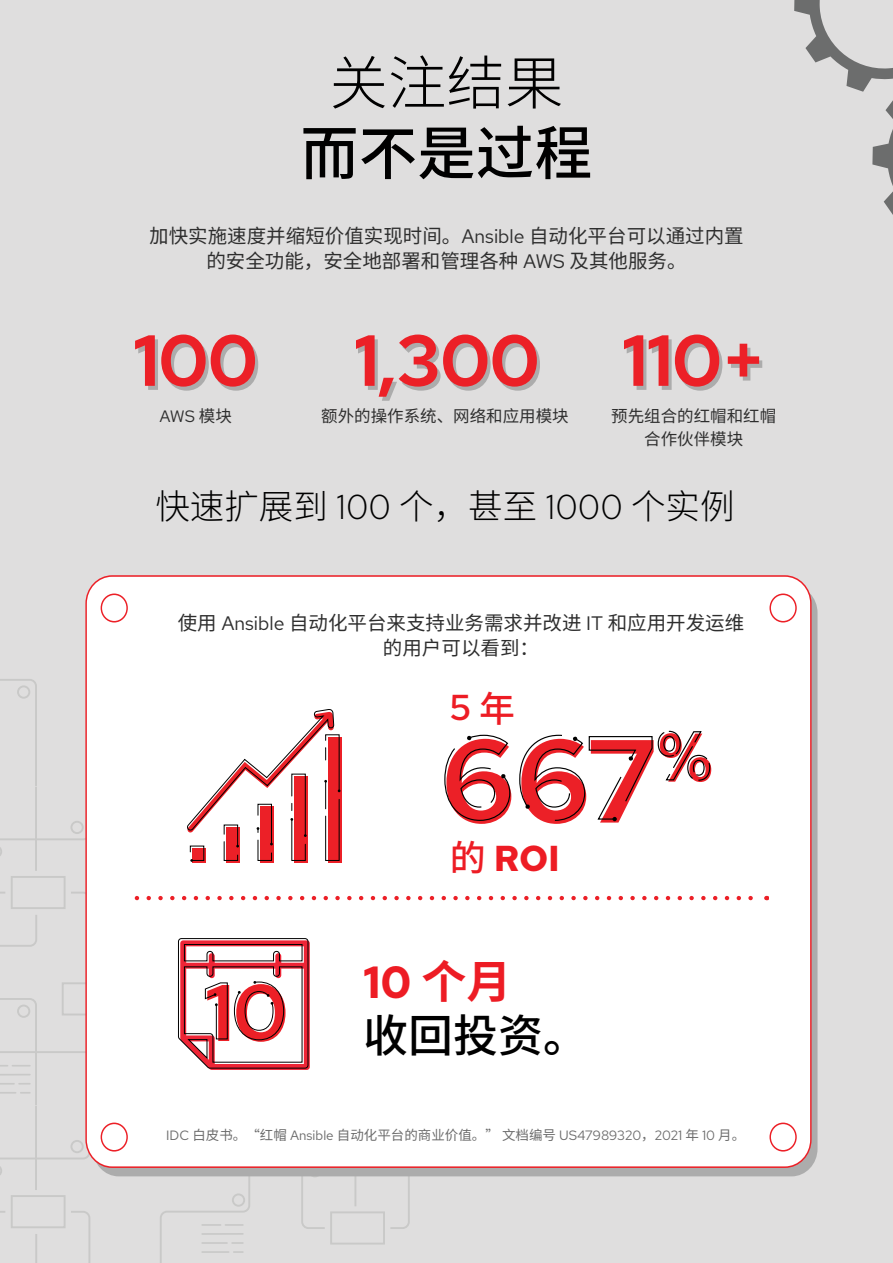
<style>
.page{position:relative;width:893px;height:1263px;background:#dfdede}
.page>*{position:absolute;margin:0;border:0;box-sizing:border-box;transform-origin:0 0}
.t1{font:700 80.1px "Red Hat Display";color:#ec2027}
.t2{font:700 72.15px "Red Hat Display";color:#ec2027}
.Main_-_Body_copy{font:500 58.5px/70.2px "Noto Sans SC";color:#000;text-align:center}
.Main_-_Body_copy-2{font:500 45px/54px "Noto Sans SC";color:#000}
.Main_-_Body_copy-3{font:700 36px "Red Hat Text";color:#ed1c24}
.Main_-_Body_copy-4{font:500 36px "Red Hat Text";color:#ed1c24}
.Main_-_Body_copy-5{font:300 34.5px "Noto Sans SC";color:#000}
.Main_-_Body_copy-6{font:19.5px/25.5px "Noto Sans SC";color:#2e2e2e;text-align:center}
.Main_-_Body_copy-7{font:16.5px/22.5px "Noto Sans SC";color:#2e2e2e;text-align:center}
.Main_-_Body_copy-8{font:16.5px "Red Hat Text";color:#2e2e2e}
.Main_-_Body_copy-9{font:13.5px "Noto Sans SC";color:#6c6c6c}
.s1{font-weight:300}
.s2{font-family:"Red Hat Text"}
.s3{font-family:"Noto Sans SC"}
.s4{font-family:"Noto Sans SC";font-weight:500}
.s5{font-family:"Red Hat Text";font-weight:700;color:#ed1c24}
.s6{font-weight:700;color:#ed1c24}
</style>
<div class="page">
<svg style="left:300px;top:1176px;width:111px;height:53px"></svg>
<div style="left:308px;top:1164px;width:14px;height:13px;border:2px solid #c9c9c8;border-radius:50%"></div>
<div style="left:330px;top:1211px;width:55px;height:33px;border:2px solid #c9c9c8"></div>
<svg style="left:159px;top:1176px;width:92px;height:87px"></svg>
<hr style="left:354px;top:1106px;width:2px;height:100px;background:#c9c9c8">
<svg style="left:0;top:679px;width:91px;height:584px"></svg>
<div style="left:70px;top:1140px;width:14px;height:13px;border:2px solid #c9c9c8;border-radius:50%"></div>
<div style="left:11px;top:1195px;width:55px;height:33px;border:2px solid #c9c9c8"></div>
<hr style="left:35px;top:1106px;width:2px;height:84px;background:#c9c9c8">
<svg style="left:794px;top:0;width:99px;height:215px"></svg>
<svg style="left:93px;top:585px;width:724px;height:591px;background:#b49899"></svg>
<div style="left:86px;top:576px;width:725px;height:591px;background:#fff;border-radius:27px"></div>
<div style="left:769px;top:593px;width:28px;height:29px;border:1px solid #ec2027;border-radius:50%"></div>
<div style="left:769px;top:1122px;width:28px;height:29px;border:1px solid #ec2027;border-radius:50%"></div>
<div style="left:101px;top:593px;width:27px;height:29px;border:1px solid #ec2027;border-radius:50%"></div>
<div style="left:101px;top:1122px;width:27px;height:29px;border:1px solid #ec2027;border-radius:50%"></div>
<svg style="left:137px;top:709px;width:616px;height:361px"></svg>
<p class="Main_-_Body_copy" style="left:300px;top:49px;width:294px"><span class="s1">关注结果</span>而不是过程</p>
<p class="Main_-_Body_copy-6" style="left:149px;top:223px;width:596px">加快实施速度并缩短价值实现时间。<span class="s2">Ansible</span> 自动化平台可以通过内置的安全功能，安全地部署和管理各种 <span class="s2">AWS</span> 及其他服务。</p>
<p class="t2" style="left:134px;top:313px;width:126px">100</p>
<p class="t2" style="left:353px;top:313px;width:188px">1,300</p>
<p class="t2" style="left:622px;top:313px;width:145px">110+</p>
<p class="Main_-_Body_copy-8" style="left:160px;top:406px;width:74px">AWS <span class="s3">模块</span></p>
<p class="Main_-_Body_copy-7" style="left:321px;top:405px;width:249px">额外的操作系统、网络和应用模块</p>
<p class="Main_-_Body_copy-7" style="left:611px;top:405px;width:167px">预先组合的红帽和红帽合作伙伴模块</p>
<p class="Main_-_Body_copy-5" style="left:155px;top:487px;width:581px">快速扩展到 <span class="s2">100</span> 个，甚至 <span class="s2">1000</span> 个实例</p>
<p class="Main_-_Body_copy-6" style="left:178px;top:610px;width:568px">使用 <span class="s2">Ansible</span> 自动化平台来支持业务需求并改进 <span class="s2">IT</span> 和应用开发运维的用户可以看到：</p>
<p class="Main_-_Body_copy-4" style="left:450px;top:684px;width:67px">5 <span class="s3">年</span></p>
<p class="t1" style="left:206px;top:960px;width:84px">10</p>
<p class="Main_-_Body_copy-3" style="left:450px;top:834px;width:111px"><span class="s4">的</span> ROI</p>
<p class="Main_-_Body_copy-2" style="left:363px;top:955px;width:227px"><span class="s5">10</span> <span class="s6">个月<br></span>收回投资。</p>
<p class="Main_-_Body_copy-9" style="left:166px;top:1127px;width:581px"><span class="s2">IDC</span> 白皮书。“红帽 <span class="s2">Ansible</span> 自动化平台的商业价值。” 文档编号 <span class="s2">US47989320</span>，<span class="s2">2021</span> 年 <span class="s2">10</span> 月。</p>
</div>
